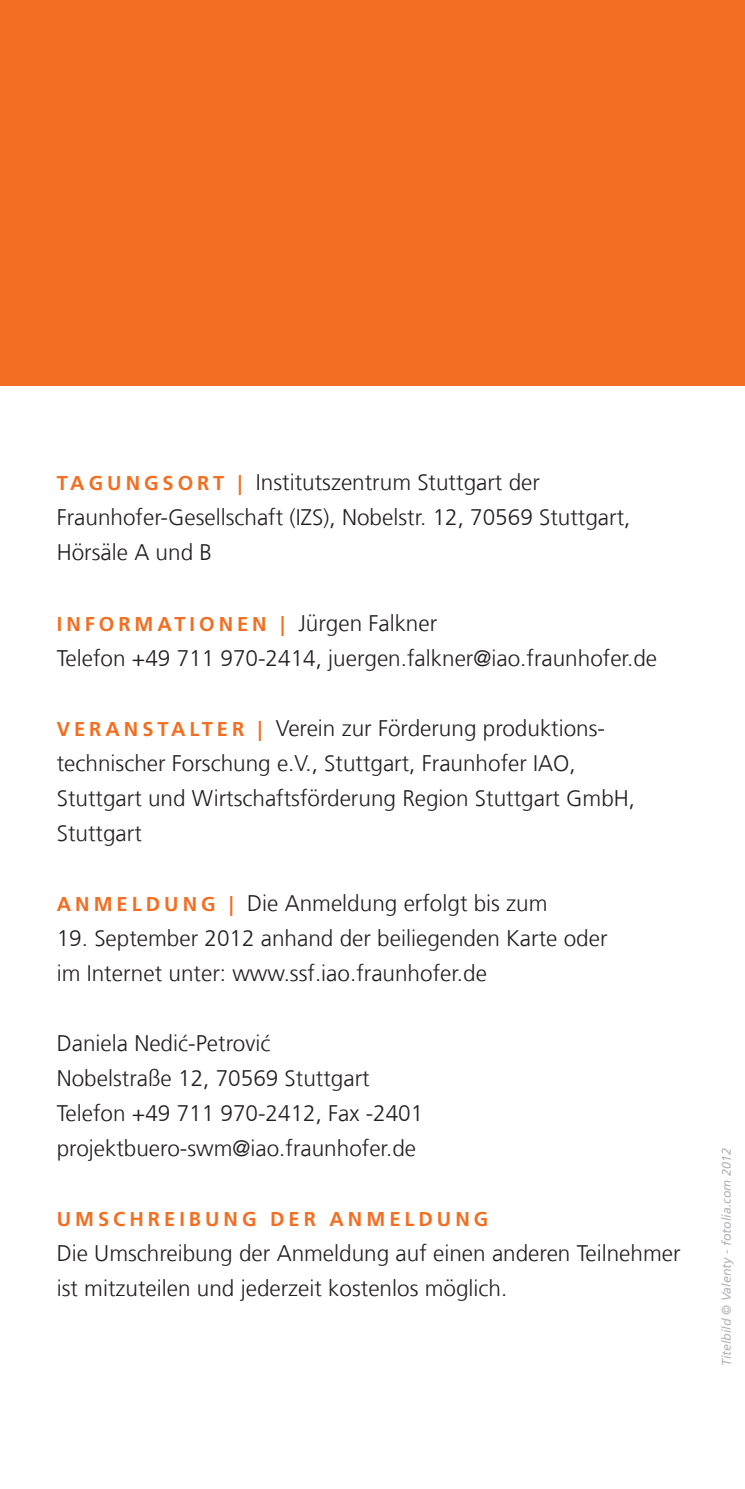
<style>
.page{position:relative;width:745px;height:1489px;background:#fff}
.page>*{position:absolute;margin:0;border:0;box-sizing:border-box;transform-origin:0 0}
.t1{font:300 22.5px/35px "Frutiger LT Com";color:#231f20}
.t2{font:700 20px "Frutiger LT Com";letter-spacing:.2em;color:#f36e21}
.t3{font:italic 12.5px "Frutiger LT Com";color:#b2b3b7}
.s1{font-weight:700;font-size:20px;color:#f36e21}
.s2{font-weight:300;font-size:22.5px;color:#231f20}
</style>
<div class="page">
<div style="left:0;top:0;width:744px;height:385px;background:#f36e21"></div>
<p class="t1" style="left:57px;top:465px;width:575px"><span class="s1">TA G U N G S O R T |</span> Institutszentrum Stuttgart der<br>Fraunhofer-Gesellschaft (IZS), Nobelstr. 12, 70569 Stuttgart,<br>Hörsäle A und B</p>
<p class="t2" style="left:57px;top:611px;width:382px">INFORMATI ONEN | <span class="s2">Jürgen Falkner</span></p>
<p class="t1" style="left:57px;top:640px;width:601px">Telefon +49 711 970-2414, juergen.falkner@iao.fraunhofer.de</p>
<p class="t1" style="left:57px;top:710px;width:579px"><span class="s1">V E R A N S TA LT E R |</span> Verein zur Förderung produktions&shy;technischer Forschung e.V., Stuttgart, Fraunhofer IAO, Stuttgart und Wirtschaftsförderung Region Stuttgart GmbH, Stuttgart</p>
<p class="t1" style="left:57px;top:885px;width:492px"><span class="s1">A N M E L D U N G |</span> Die Anmeldung erfolgt bis zum</p>
<p class="t1" style="left:57px;top:920px;width:552px">19. September 2012 anhand der beiliegenden Karte oder im Internet unter: www.ssf.iao.fraunhofer.de</p>
<p class="t1" style="left:57px;top:1025px;width:368px">Daniela Nedić-Petrović<br>Nobelstraße 12, 70569 Stuttgart Telefon +49 711 970-2412, Fax -2401 projektbuero-swm@iao.fraunhofer.de</p>
<p class="t2" style="left:57px;top:1206px;width:433px">U MSCHREI BUNG DER ANMELDUNG</p>
<p class="t1" style="left:57px;top:1235px;width:625px">Die Umschreibung der Anmeldung auf einen anderen Teilnehmer ist mitzuteilen und jederzeit kostenlos möglich.</p>
<p class="t3" style="left:718px;top:1365px;width:219px;rotate:-90deg">Titelbild © Valenty - fotolia.com 2012</p>
</div>
